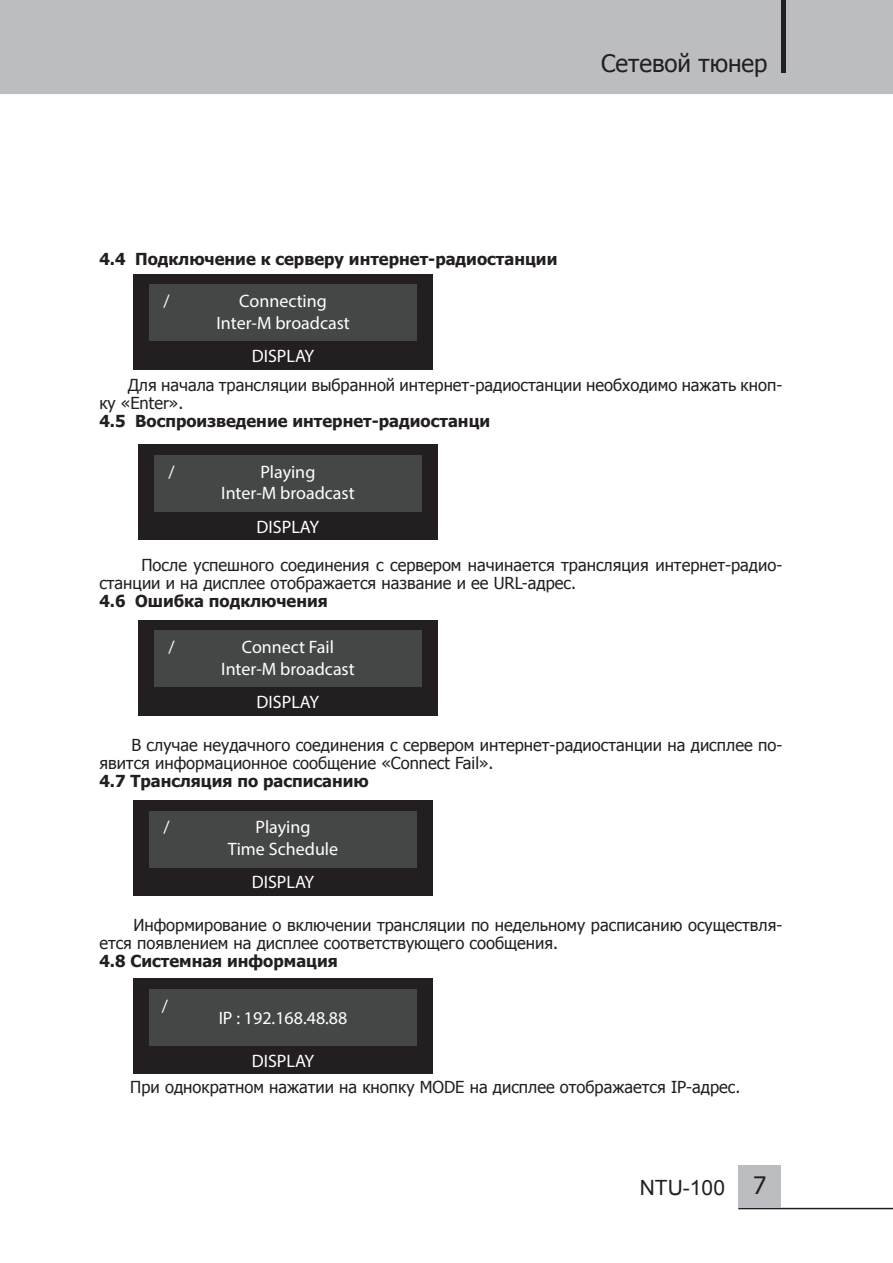
<style>
.page{position:relative;width:893px;height:1263px;background:#bcbdc0}
.page>*{position:absolute;margin:0;border:0;box-sizing:border-box;transform-origin:0 0}
.t1{font:24px "Tahoma";color:#231f20}
.t2{font:21px "Arial";color:#231f20}
.t3{font:18px/21.6px "Myriad Pro";color:#fff;text-align:center}
.Весь_текст{font:16.5px/18px "Tahoma";color:#231f20}
.Весь_текст-2{font:700 16.5px "Tahoma";color:#231f20}
.s1{font-family:"Tahoma";font-size:24px}
</style>
<div class="page">
<div style="left:0;top:94px;width:893px;height:1169px;background:#fff"></div>
<div style="left:781px;top:0;width:5px;height:72px;background:#231f20"></div>
<hr style="left:738px;top:1208px;width:155px;height:1px;background:#231f20">
<div style="left:738px;top:1165px;width:43px;height:43px;background:#bcbdc0"></div>
<div style="left:133px;top:274px;width:300px;height:96px;background:#231f20"></div>
<div style="left:149px;top:285px;width:268px;height:56px;background:#454646"></div>
<div style="left:138px;top:445px;width:300px;height:95px;background:#231f20"></div>
<div style="left:154px;top:455px;width:267px;height:56px;background:#454646"></div>
<div style="left:138px;top:620px;width:300px;height:95px;background:#231f20"></div>
<div style="left:154px;top:631px;width:267px;height:56px;background:#454646"></div>
<div style="left:133px;top:801px;width:300px;height:95px;background:#231f20"></div>
<div style="left:149px;top:811px;width:268px;height:56px;background:#454646"></div>
<div style="left:133px;top:979px;width:300px;height:95px;background:#231f20"></div>
<div style="left:149px;top:989px;width:268px;height:56px;background:#454646"></div>
<h1 class="t1" style="left:601px;top:47px;width:168px">Сетевой тюнер</h1>
<p class="Весь_текст-2" style="left:99px;top:247px;width:460px">4.4 Подключение к серверу интернет-радиостанции</p>
<p class="t3" style="left:164px;top:290px;width:8px">/</p>
<p class="t3" style="left:216px;top:290px;width:135px">Connecting<br>Inter-M broadcast</p>
<p class="t3" style="left:252px;top:345px;width:64px">DISPLAY</p>
<p class="Весь_текст" style="left:99px;top:375px;width:685px;text-indent:28px">Для начала трансляции выбранной интернет-радиостанции необходимо нажать кноп&shy;ку «Enter».</p>
<p class="Весь_текст-2" style="left:99px;top:409px;width:392px">4.5 Воспроизведение интернет-радиостанци</p>
<p class="t3" style="left:168px;top:460px;width:8px">/</p>
<p class="t3" style="left:221px;top:460px;width:135px">Playing<br>Inter-M broadcast</p>
<p class="t3" style="left:257px;top:515px;width:64px">DISPLAY</p>
<p class="Весь_текст" style="left:99px;top:555px;width:685px;text-indent:42px">После успешного соединения с сервером начинается трансляция интернет-радио&shy;станции и на дисплее отображается название и ее URL-адрес.</p>
<p class="Весь_текст-2" style="left:99px;top:589px;width:230px">4.6 Ошибка подключения</p>
<p class="t3" style="left:168px;top:636px;width:8px">/</p>
<p class="t3" style="left:221px;top:636px;width:135px">Connect Fail<br>Inter-M broadcast</p>
<p class="t3" style="left:257px;top:691px;width:64px">DISPLAY</p>
<p class="Весь_текст" style="left:99px;top:735px;width:685px;text-indent:32px">В случае неудачного соединения с сервером интернет-радиостанции на дисплее по&shy;явится информационное сообщение «Connect Fail».</p>
<p class="Весь_текст-2" style="left:99px;top:769px;width:271px">4.7 Трансляция по расписанию</p>
<p class="t3" style="left:164px;top:816px;width:8px">/</p>
<p class="t3" style="left:228px;top:816px;width:112px">Playing<br>Time Schedule</p>
<p class="t3" style="left:252px;top:871px;width:64px">DISPLAY</p>
<p class="Весь_текст" style="left:99px;top:915px;width:685px;text-indent:34px">Информирование о включении трансляции по недельному расписанию осуществля&shy;ется появлением на дисплее соответствующего сообщения.</p>
<p class="Весь_текст-2" style="left:99px;top:949px;width:240px">4.8 Системная информация</p>
<p class="t3" style="left:162px;top:994px;width:8px">/</p>
<p class="t3" style="left:219px;top:1006px;width:130px">IP : 192.168.48.88</p>
<p class="t3" style="left:252px;top:1049px;width:64px">DISPLAY</p>
<p class="Весь_текст" style="left:130px;top:1077px;width:612px">При однократном нажатии на кнопку MODE на дисплее отображается IP-адрес.</p>
<p class="t2" style="left:640px;top:1173px;width:128px">NTU-100 <span class="s1">7</span></p>
</div>
